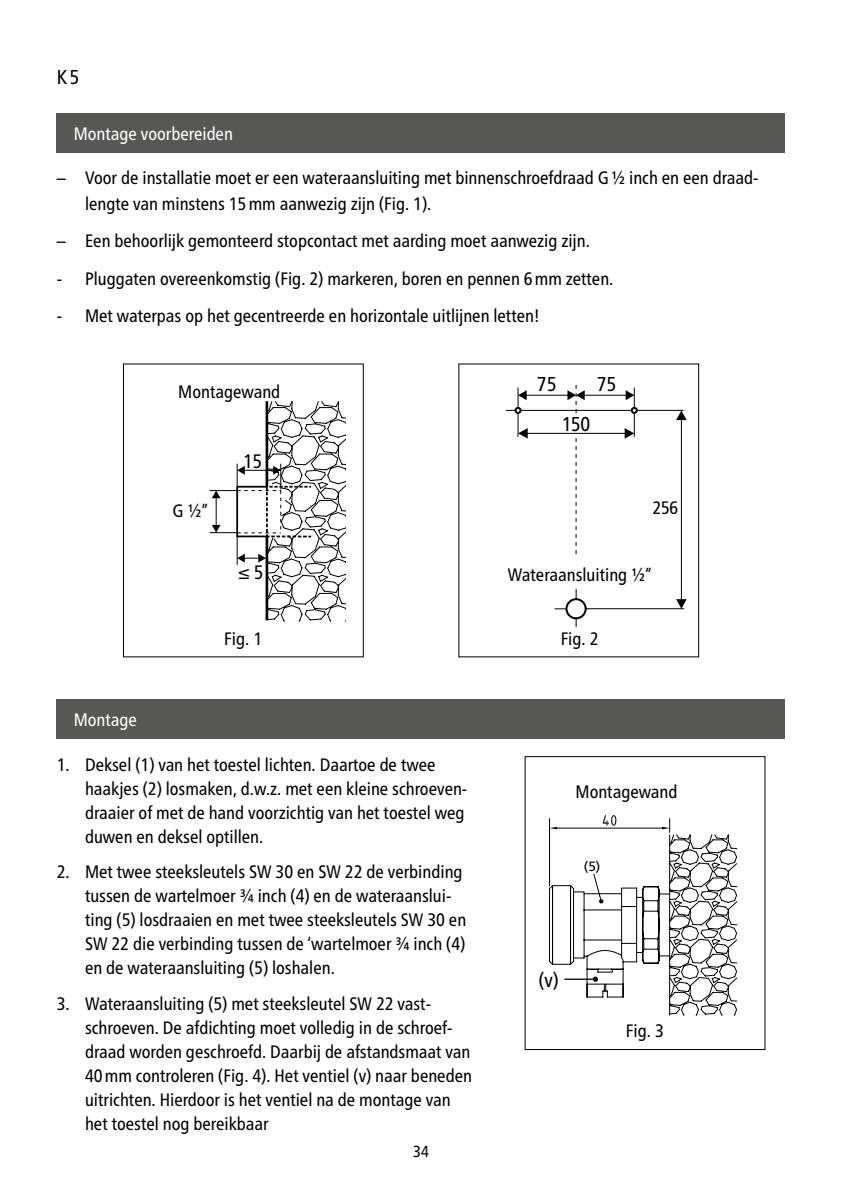
<style>
.page{position:relative;width:842px;height:1191px;background:#fff}
.page>*{position:absolute;margin:0;border:0;box-sizing:border-box;transform-origin:0 0}
.t1{font:condensed 20px "Frutiger Neue LTW1 G";color:#000}
.t2{font:condensed 19.4px "Frutiger Neue LTW1 G";color:#000}
.t3{font:condensed 18px/24px "Frutiger Neue LTW1 G";color:#000}
.t4{font:condensed 18px "Frutiger Neue LTW1 G";color:#fff}
.t5{font:condensed 18px "Frutiger LT Std";color:#000}
.t6{font:condensed 16px "Frutiger Neue LTW1 G";color:#000}
.t7{font:13.4px "Frutiger LT Std";color:#000}
</style>
<div class="page">
<div style="left:123px;top:363px;width:241px;height:294px;border:1px solid #000"></div>
<div style="left:57px;top:113px;width:728px;height:40px;background:#575756"></div>
<div style="left:565px;top:598px;width:22px;height:21px;border:2px solid #000;border-radius:50%"></div>
<svg style="left:555px;top:608px;width:12px;height:1px"></svg>
<hr style="left:586px;top:608px;width:98px;height:1px;background:#000">
<div style="left:631px;top:407px;width:7px;height:7px;border:2px solid #000;border-radius:50%"></div>
<hr style="left:520px;top:410px;width:112px;height:1px;background:#000">
<hr style="left:637px;top:410px;width:47px;height:1px;background:#000">
<hr style="left:681px;top:419px;width:1px;height:181px;background:#000">
<svg style="left:676px;top:410px;width:11px;height:10px"></svg>
<svg style="left:676px;top:599px;width:11px;height:10px"></svg>
<hr style="left:527px;top:433px;width:98px;height:1px;background:#000">
<svg style="left:576px;top:433px;width:1px;height:122px"></svg>
<hr style="left:525px;top:395px;width:44px;height:1px;background:#000">
<svg style="left:506px;top:387px;width:22px;height:51px"></svg>
<hr style="left:583px;top:395px;width:44px;height:1px;background:#000">
<svg style="left:567px;top:384px;width:18px;height:29px"></svg>
<svg style="left:625px;top:387px;width:10px;height:51px"></svg>
<div style="left:57px;top:699px;width:728px;height:39px;background:#575756"></div>
<svg style="left:481px;top:738px;width:304px;height:313px"></svg>
<div style="left:525px;top:756px;width:240px;height:294px;border:1px solid #000"></div>
<div style="left:568px;top:780px;width:117px;height:21px;background:#fff"></div>
<svg style="left:210px;top:401px;width:136px;height:220px"></svg>
<svg style="left:548px;top:815px;width:189px;height:200px"></svg>
<p class="t1" style="left:57px;top:65px;width:24px">K5</p>
<p class="t4" style="left:74px;top:123px;width:161px">Montage voorbereiden</p>
<p class="t3" style="left:85px;top:165px;width:675px;line-height:26px;text-indent:-28px">– Voor de installatie moet er een wateraansluiting met binnenschroefdraad G½ inch en een draad&shy;lengte van minstens 15mm aanwezig zijn (Fig. 1).</p>
<p class="t3" style="left:57px;top:229px;width:535px">– Een behoorlijk gemonteerd stopcontact met aarding moet aanwezig zijn.</p>
<p class="t3" style="left:57px;top:266px;width:558px">- Pluggaten overeenkomstig (Fig. 2) markeren, boren en pennen 6mm zetten.</p>
<p class="t3" style="left:57px;top:304px;width:484px">- Met waterpas op het gecentreerde en horizontale uitlijnen letten!</p>
<p class="t3" style="left:178px;top:380px;width:103px">Montagewand</p>
<p class="t3" style="left:173px;top:499px;width:37px">G ½”</p>
<p class="t2" style="left:243px;top:449px;width:21px">15</p>
<p class="t2" style="left:239px;top:560px;width:26px">≤ 5</p>
<p class="t1" style="left:537px;top:372px;width:21px">75</p>
<p class="t1" style="left:597px;top:372px;width:21px">75</p>
<p class="t1" style="left:562px;top:412px;width:30px">150</p>
<p class="t5" style="left:653px;top:497px;width:27px">256</p>
<p class="t5" style="left:517px;top:559px;width:151px">Wasseranschluss 1/2”</p>
<p class="t3" style="left:508px;top:562px;width:146px">Wateraansluiting ½”</p>
<p class="t4" style="left:74px;top:709px;width:65px">Montage</p>
<p class="t3" style="left:224px;top:626px;width:39px">Fig. 1</p>
<p class="t3" style="left:561px;top:626px;width:39px">Fig. 2</p>
<p class="t3" style="left:85px;top:752px;width:384px;text-indent:-28px">1. Deksel (1) van het toestel lichten. Daartoe de twee haakjes (2) losmaken, d.w.z. met een kleine schroeven&shy;draaier of met de hand voorzichtig van het toestel weg duwen en deksel optillen.</p>
<p class="t3" style="left:85px;top:860px;width:383px;text-indent:-28px">2. Met twee steeksleutels SW 30 en SW 22 de verbinding tussen de wartelmoer ¾ inch (4) en de wateraanslui&shy;ting (5) losdraaien en met twee steeksleutels SW 30 en SW 22 die verbinding tussen de ‘wartelmoer ¾ inch (4) en de wateraansluiting (5) loshalen.</p>
<p class="t3" style="left:85px;top:991px;width:388px;text-indent:-28px">3. Wateraansluiting (5) met steeksleutel SW 22 vast&shy;schroeven. De afdichting moet volledig in de schroef&shy;draad worden geschroefd. Daarbij de afstandsmaat van 40mm controleren (Fig. 4). Het ventiel (v) naar beneden uitrichten. Hierdoor is het ventiel na de montage van het toestel nog bereikbaar</p>
<p class="t6" style="left:413px;top:1142px;width:17px">34</p>
<p class="t3" style="left:576px;top:779px;width:103px">Montagewand</p>
<p class="t7" style="left:584px;top:858px;width:18px">(5)</p>
<p class="t1" style="left:539px;top:968px;width:21px">(v)</p>
<p class="t3" style="left:626px;top:1019px;width:39px">Fig. 3</p>
</div>
